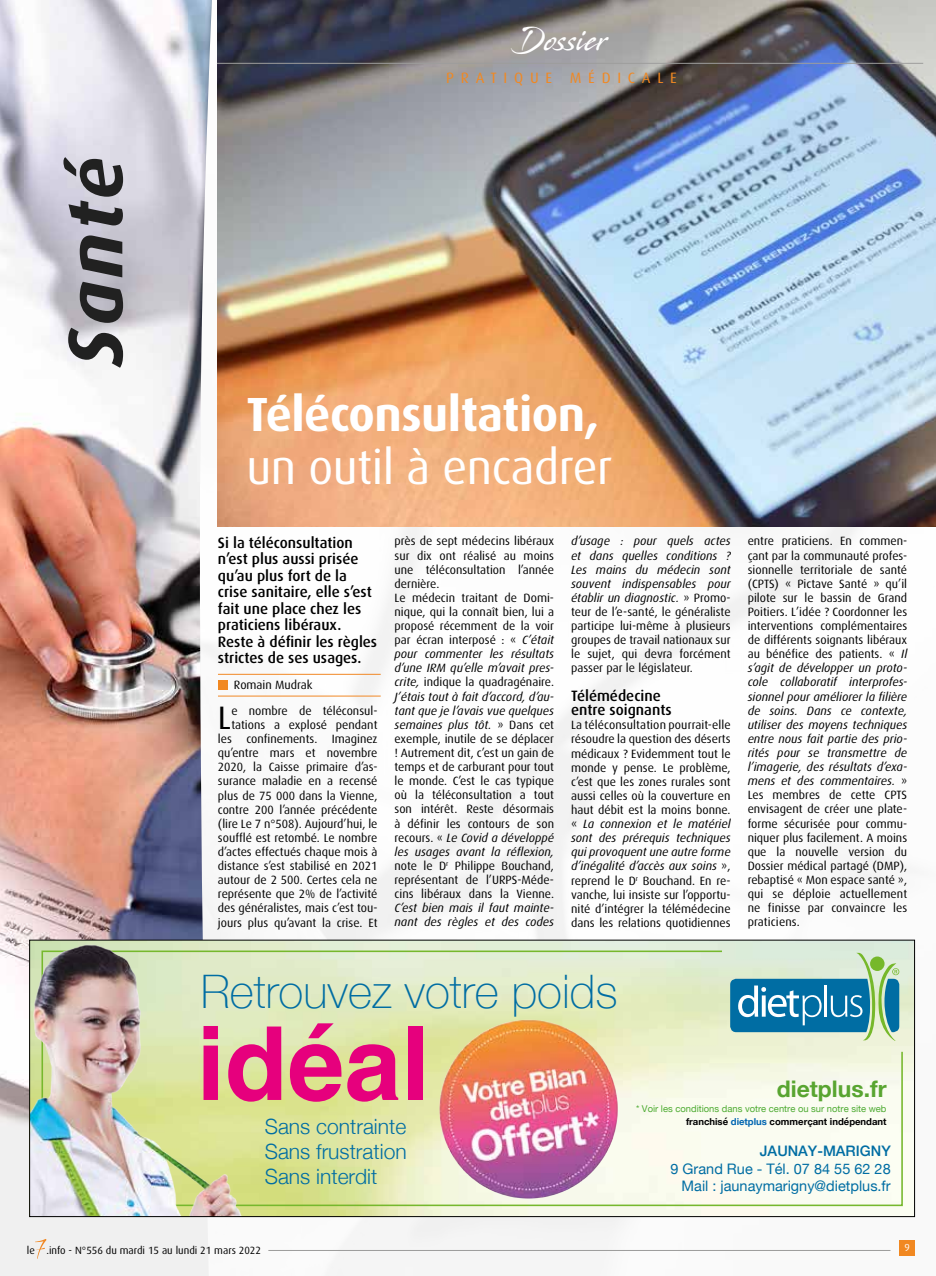
<style>
.page{position:relative;width:936px;height:1276px;background:#fff}
.page>*{position:absolute;margin:0;border:0;box-sizing:border-box;transform-origin:0 0}
.t1{font:700 102.15px "Helvetica";color:#e6007d}
.t2{font:italic 700 77.55px "Dax";color:#212121}
.t3{font:700 48px "Dax";letter-spacing:-.01em;color:#fff}
.t4{font:48px "Dax";letter-spacing:-.01em;color:#fff}
.t5{font:100 46.2px "Helvetica Neue";color:#006da3}
.t6{font:32.55px "Dax";color:#000}
.t7{font:30px "Stingray";letter-spacing:.04em;color:#fff;scale:.74 1}
.t8{font:700 22.95px "Helvetica Neue";color:#59a531}
.t9{font:300 21px/25.2px "Helvetica Neue";color:#006da3;text-align:justify}
.t10{font:500 15px/16.5px "Dax";color:#000}
.t11{font:15px "Dax";letter-spacing:.45em;color:#f18821}
.t12{font:14.55px/17.4px "Helvetica Neue";color:#006da3;text-align:right}
.t13{font:500 14.55px "Helvetica Neue";color:#006da3}
.t14{font:12px/14.1px "Dax";color:#000;text-align:justify}
.t15{font:italic 12px/14.1px "Dax";color:#000}
.t16{font:10.5px "Dax";color:#000}
.t17{font:10.2px "Dax";color:#fff}
.t18{font:9.45px "Helvetica Neue";color:#4dab32}
.t19{font:700 9.45px "Helvetica Neue";color:#000}
.s1{font-style:italic}
.s2{color:#0065b1}
</style>
<div class="page">
<img style="left:213px;top:0;width:722px;height:1276px">
<svg style="left:0;top:646px;width:213px;height:630px;fill:#f0f0f0"></svg>
<img style="left:0;top:0;width:212px;height:1129px">
<img style="left:218px;top:0;width:717px;height:526px">
<hr style="left:217px;top:63px;width:706px;height:1px;background:#9d9d9c">
<hr style="left:218px;top:674px;width:162px;height:1px;background:#f18825">
<div style="left:218px;top:680px;width:9px;height:10px;background:#f18821"></div>
<hr style="left:218px;top:696px;width:162px;height:1px;background:#f18825">
<img style="left:241px;top:942px;width:671px;height:272px">
<svg style="left:241px;top:949px;width:662px;height:258px"></svg>
<img style="left:31px;top:942px;width:210px;height:272px">
<img style="left:437px;top:1017px;width:184px;height:182px">
<div style="left:899px;top:1240px;width:15px;height:15px;background:#f18821"></div>
<hr style="left:268px;top:1250px;width:622px;height:1px;background:#9d9d9c">
<svg style="left:35px;top:1238px;width:11px;height:20px"></svg>
<h2 class="t2" style="left:52px;top:367px;width:211px;rotate:-90deg">Santé</h2>
<h3 class="t7" style="left:514px;top:20px;width:128px">Dossier</h3>
<p class="t11" style="left:446px;top:69px;width:232px">PRATIQUE MÉDICALE</p>
<h3 class="t3" style="left:246px;top:388px;width:354px">Téléconsultation,</h3>
<h3 class="t4" style="left:246px;top:441px;width:367px">un outil à encadrer</h3>
<p class="t10" style="left:218px;top:534px;width:161px">Si la téléconsultation n’est plus aussi prisée qu’au plus fort de la crise sanitaire, elle s’est fait une place chez les praticiens libéraux.<br>Reste à définir les règles strictes de ses usages.</p>
<p class="t14" style="left:234px;top:677px;width:80px">Romain Mudrak</p>
<h3 class="t6" style="left:218px;top:700px;width:15px">L</h3>
<p class="t14" style="left:218px;top:704px;width:161px;text-align:right">e nombre de téléconsul&shy;tations a explosé pendant les confinements. Imaginez qu’entre mars et novembre<br>2020, la Caisse primaire d’as&shy;surance maladie en a recensé plus de 75 000 dans la Vienne, contre 200 l’année précédente (lire Le 7 n°508). Aujourd’hui, le soufflé est retombé. Le nombre d’actes effectués chaque mois à distance s’est stabilisé en 2021 autour de 2 500. Certes cela ne représente que 2% de l’activité des généralistes, mais c’est tou&shy;jours plus qu’avant la crise. Et</p>
<p class="t14" style="left:394px;top:534px;width:161px;text-align:left">près de sept médecins libéraux sur dix ont réalisé au moins une téléconsultation l’année dernière.<br>Le médecin traitant de Domi&shy;nique, qui la connaît bien, lui a proposé récemment de la voir par écran interposé : « <span class="s1">C’était pour commenter les résultats d’une IRM qu’elle m’avait pres&shy;crite,</span> indique la quadragénaire.<br><span class="s1">J’étais tout à fait d’accord, d’au&shy;tant que je l’avais vue quelques semaines plus tôt.</span> » Dans cet exemple, inutile de se déplacer ! Autrement dit, c’est un gain de temps et de carburant pour tout le monde. C’est le cas typique où la téléconsultation a tout son intérêt. Reste désormais à définir les contours de son recours. « <span class="s1">Le Covid a développé les usages avant la réflexion, </span>note le D<sup>r</sup> Philippe Bouchand, représentant de l’URPS-Méde&shy;cins libéraux dans la Vienne.</p>
<p class="t15" style="left:394px;top:901px;width:161px">C’est bien mais il faut mainte&shy;nant des règles et des codes</p>
<p class="t14" style="left:571px;top:534px;width:161px"><span class="s1">d’usage : pour quels actes et dans quelles conditions ?<br>Les mains du médecin sont souvent indispensables pour établir un diagnostic.</span> » Promo&shy;teur de l’e-santé, le généraliste participe lui-même à plusieurs groupes de travail nationaux sur le sujet, qui devra forcément passer par le législateur.</p>
<p class="t10" style="left:571px;top:688px;width:102px;line-height:14.4px">Télémédecine entre soignants</p>
<p class="t14" style="left:571px;top:718px;width:161px">La téléconsultation pourrait-elle résoudre la question des déserts médicaux ? Evidemment tout le monde y pense. Le problème, c’est que les zones rurales sont aussi celles où la couverture en haut débit est la moins bonne. « <span class="s1">La connexion et le matériel sont des prérequis techniques qui provoquent une autre forme d’inégalité d’accès aux soins</span> », reprend le D<sup>r</sup> Bouchand. En re&shy;vanche, lui insiste sur l’opportu&shy;nité d’intégrer la télémédecine dans les relations quotidiennes</p>
<p class="t14" style="left:747px;top:534px;width:161px">entre praticiens. En commen&shy;çant par la communauté profes&shy;sionnelle territoriale de santé (CPTS) « Pictave Santé » qu’il pilote sur le bassin de Grand Poitiers. L’idée ? Coordonner les interventions complémentaires de différents soignants libéraux au bénéfice des patients. « <span class="s1">Il s’agit de développer un proto&shy;cole collaboratif interprofes&shy;sionnel pour améliorer la filière de soins. Dans ce contexte, utiliser des moyens techniques entre nous fait partie des prio&shy;rités pour se transmettre de l’imagerie, des résultats d’exa&shy;mens et des commentaires.</span> » Les membres de cette CPTS envisagent de créer une plate&shy;forme sécurisée pour commu&shy;niquer plus facilement. A moins que la nouvelle version du Dossier médical partagé (DMP), rebaptisé « Mon espace santé », qui se déploie actuellement ne finisse par convaincre les praticiens.</p>
<h3 class="t5" style="left:201px;top:956px;width:418px">Retrouvez votre poids</h3>
<h1 class="t1" style="left:197px;top:1001px;width:234px">idéal</h1>
<h3 class="t9" style="left:265px;top:1112px;width:143px">Sans contrainte Sans frustration Sans interdit</h3>
<p class="t19" style="left:686px;top:1114px;width:202px">franchisé <span class="s2">dietplus</span> commerçant indépendant</p>
<h3 class="t8" style="left:776px;top:1070px;width:111px">dietplus.fr</h3>
<p class="t18" style="left:636px;top:1101px;width:252px">* Voir les conditions dans votre centre ou sur notre site web</p>
<p class="t13" style="left:759px;top:1139px;width:132px">JAUNAY-MARIGNY</p>
<p class="t12" style="left:670px;top:1160px;width:222px">9 Grand Rue - Tél. 07 84 55 62 28<br>Mail : jaunaymarigny@dietplus.fr</p>
<p class="t16" style="left:27px;top:1244px;width:235px">le .info - N°556 du mardi 15 au lundi 21 mars 2022</p>
<p class="t17" style="left:904px;top:1241px;width:7px">9</p>
</div>
